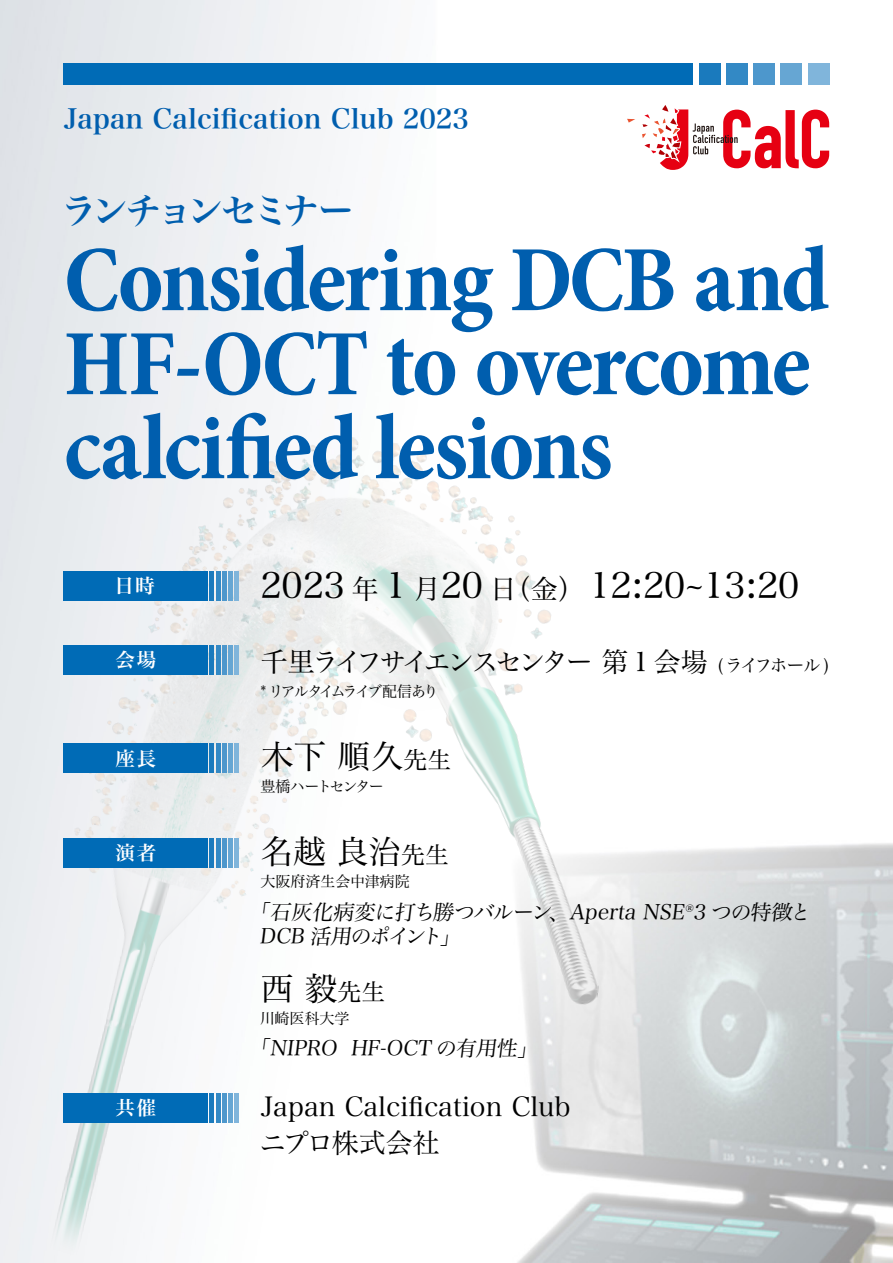
<style>
.page{position:relative;width:893px;height:1263px;background:#fff}
.page>*{position:absolute;margin:0;border:0;box-sizing:border-box;transform-origin:0 0}
.t1{font:700 condensed 94.5px/84px "Minion Pro";letter-spacing:-.03em;color:#005eae}
.t2{font:36px "Hira Min Pro N W3";color:#000}
.t3{font:36px "Hira Min Pro N W6";letter-spacing:-.13em;color:#005eae}
.t4{font:33px "Hira Min Pro N W3";color:#000}
.t5{font:27px "Hira Min Pro N W3";color:#000}
.t6{font:27px "Hira Min Pro N W6";color:#005eae}
.t7{font:27px "Hira Min Pro N W3";letter-spacing:-.115em;color:#000}
.t8{font:27px "Hira Min Pro N W3";letter-spacing:-.04em;color:#000}
.t9{font:24px "Hira Min Pro N W3";color:#000}
.t10{font:21px "Hira Min Pro N W3";color:#000}
.t11{font:19.5px "Hira Min Pro N W6";letter-spacing:.1em;color:#fff}
.t12{font:18px "Hira Min Pro N W3";letter-spacing:-.145em;color:#000}
.t13{font:15px "Hira Min Pro N W3";letter-spacing:-.16em;color:#000}
.t14{font:15px "Hira Min Pro N W3";color:#000}
.t15{font:15px "Hira Min Pro N W3";letter-spacing:-.115em;color:#000}
.t16{font:15px "Hira Min Pro N W3";letter-spacing:-.035em;color:#000}
.s1{font-size:24px}
.s2{font-size:33px}
</style>
<div class="page">
<img style="left:0;top:0;width:893px;height:1263px">
<img style="left:16px;top:407px;width:652px;height:856px">
<div style="left:64px;top:64px;width:629px;height:21px;background:#006bb6"></div>
<div style="left:699px;top:64px;width:21px;height:21px;background:#1a7abd"></div>
<div style="left:726px;top:64px;width:21px;height:21px;background:#3389c5"></div>
<div style="left:753px;top:64px;width:22px;height:21px;background:#4d97cc"></div>
<div style="left:781px;top:64px;width:21px;height:21px;background:#66a6d3"></div>
<div style="left:808px;top:64px;width:21px;height:21px;background:#80b5db"></div>
<div style="left:64px;top:571px;width:144px;height:30px;background:#006bb6"></div>
<div style="left:209px;top:571px;width:5px;height:30px;background:#1a7abd"></div>
<hr style="left:216px;top:571px;width:4px;height:30px;background:#3389c5">
<div style="left:222px;top:571px;width:5px;height:30px;background:#4d97cc"></div>
<div style="left:228px;top:571px;width:5px;height:30px;background:#66a6d3"></div>
<div style="left:234px;top:571px;width:5px;height:30px;background:#80b5db"></div>
<div style="left:64px;top:645px;width:144px;height:30px;background:#006bb6"></div>
<div style="left:209px;top:645px;width:5px;height:30px;background:#1a7abd"></div>
<hr style="left:216px;top:645px;width:4px;height:30px;background:#3389c5">
<div style="left:222px;top:645px;width:5px;height:30px;background:#4d97cc"></div>
<div style="left:228px;top:645px;width:5px;height:30px;background:#66a6d3"></div>
<div style="left:234px;top:645px;width:5px;height:30px;background:#80b5db"></div>
<div style="left:64px;top:743px;width:144px;height:30px;background:#006bb6"></div>
<div style="left:209px;top:743px;width:5px;height:30px;background:#1a7abd"></div>
<hr style="left:216px;top:743px;width:4px;height:30px;background:#3389c5">
<div style="left:222px;top:743px;width:5px;height:30px;background:#4d97cc"></div>
<div style="left:228px;top:743px;width:5px;height:30px;background:#66a6d3"></div>
<div style="left:234px;top:743px;width:5px;height:30px;background:#80b5db"></div>
<div style="left:64px;top:1093px;width:144px;height:30px;background:#006bb6"></div>
<div style="left:209px;top:1093px;width:5px;height:30px;background:#1a7abd"></div>
<hr style="left:216px;top:1093px;width:4px;height:30px;background:#3389c5">
<div style="left:222px;top:1093px;width:5px;height:30px;background:#4d97cc"></div>
<div style="left:228px;top:1093px;width:5px;height:30px;background:#66a6d3"></div>
<div style="left:234px;top:1093px;width:5px;height:30px;background:#80b5db"></div>
<div style="left:64px;top:838px;width:144px;height:30px;background:#006bb6"></div>
<div style="left:209px;top:838px;width:5px;height:30px;background:#1a7abd"></div>
<hr style="left:216px;top:838px;width:4px;height:30px;background:#3389c5">
<div style="left:222px;top:838px;width:5px;height:30px;background:#4d97cc"></div>
<div style="left:228px;top:838px;width:5px;height:30px;background:#66a6d3"></div>
<div style="left:234px;top:838px;width:5px;height:30px;background:#80b5db"></div>
<svg style="left:627px;top:119px;width:8px;height:4px"></svg>
<svg style="left:642px;top:105px;width:187px;height:65px"></svg>
<p class="t6" style="left:64px;top:95px;width:407px">Japan Calcification Club 2023</p>
<p class="t3" style="left:61px;top:178px;width:294px">ランチョンセミナー</p>
<p class="t1" style="left:64px;top:238px;width:767px">Considering DCB and<br>HF-OCT to overcome calcified lesions</p>
<p class="t11" style="left:115px;top:569px;width:41px">日時</p>
<p class="t11" style="left:115px;top:643px;width:42px">会場</p>
<p class="t11" style="left:115px;top:741px;width:42px">座長</p>
<p class="t11" style="left:115px;top:836px;width:42px">演者</p>
<p class="t11" style="left:115px;top:1091px;width:42px">共催</p>
<p class="t2" style="left:260px;top:555px;width:86px">2023</p>
<p class="t5" style="left:352px;top:566px;width:28px">年</p>
<p class="t2" style="left:386px;top:555px;width:23px">1</p>
<p class="t2" style="left:441px;top:555px;width:44px">20</p>
<p class="t5" style="left:414px;top:566px;width:28px">月</p>
<p class="t5" style="left:490px;top:566px;width:97px">（日金(</p>
<p class="t2" style="left:589px;top:555px;width:211px">12:20~13:20</p>
<p class="t7" style="left:260px;top:639px;width:449px">千里ライフサイエンスセンター第 1 会場</p>
<p class="t13" style="left:260px;top:678px;width:180px">* リアルタイムライブ配信あり</p>
<p class="t12" style="left:718px;top:650px;width:113px">( ライフホール (</p>
<p class="t4" style="left:260px;top:728px;width:192px">木下順久<span class="s1">先生</span></p>
<p class="t15" style="left:260px;top:773px;width:125px">豊橋ハートセンター</p>
<p class="t4" style="left:260px;top:823px;width:190px">名越良治<span class="s1">先生</span></p>
<p class="t14" style="left:260px;top:869px;width:151px">大阪府済生会中津病院</p>
<p class="t10" style="left:249px;top:894px;width:26px">「</p>
<p class="t10" style="left:270px;top:894px;width:287px">石灰化病変に打ち勝つバルーン</p>
<p class="t10" style="left:548px;top:894px;width:26px">、</p>
<p class="t10" style="left:259px;top:918px;width:188px">DCB 活用のポイント</p>
<p class="t9" style="left:304px;top:971px;width:82px"><span class="s2">毅</span>先生</p>
<p class="t10" style="left:439px;top:918px;width:26px">「</p>
<p class="t4" style="left:260px;top:960px;width:34px">西</p>
<p class="t16" style="left:260px;top:1005px;width:91px">川崎医科大学</p>
<p class="t10" style="left:249px;top:1030px;width:26px">「</p>
<p class="t10" style="left:270px;top:1030px;width:253px">NIPRO HF OCT の有用性</p>
<p class="t10" style="left:517px;top:1030px;width:26px">「</p>
<p class="t10" style="left:379px;top:1030px;width:12px">-</p>
<p class="t10" style="left:685px;top:894px;width:131px">3<sup>®</sup> つの特徴と</p>
<p class="t10" style="left:569px;top:894px;width:121px">Aperta NSE</p>
<p class="t5" style="left:260px;top:1083px;width:312px">Japan Calcification Club</p>
<p class="t8" style="left:260px;top:1119px;width:182px">ニプロ株式会社</p>
</div>
